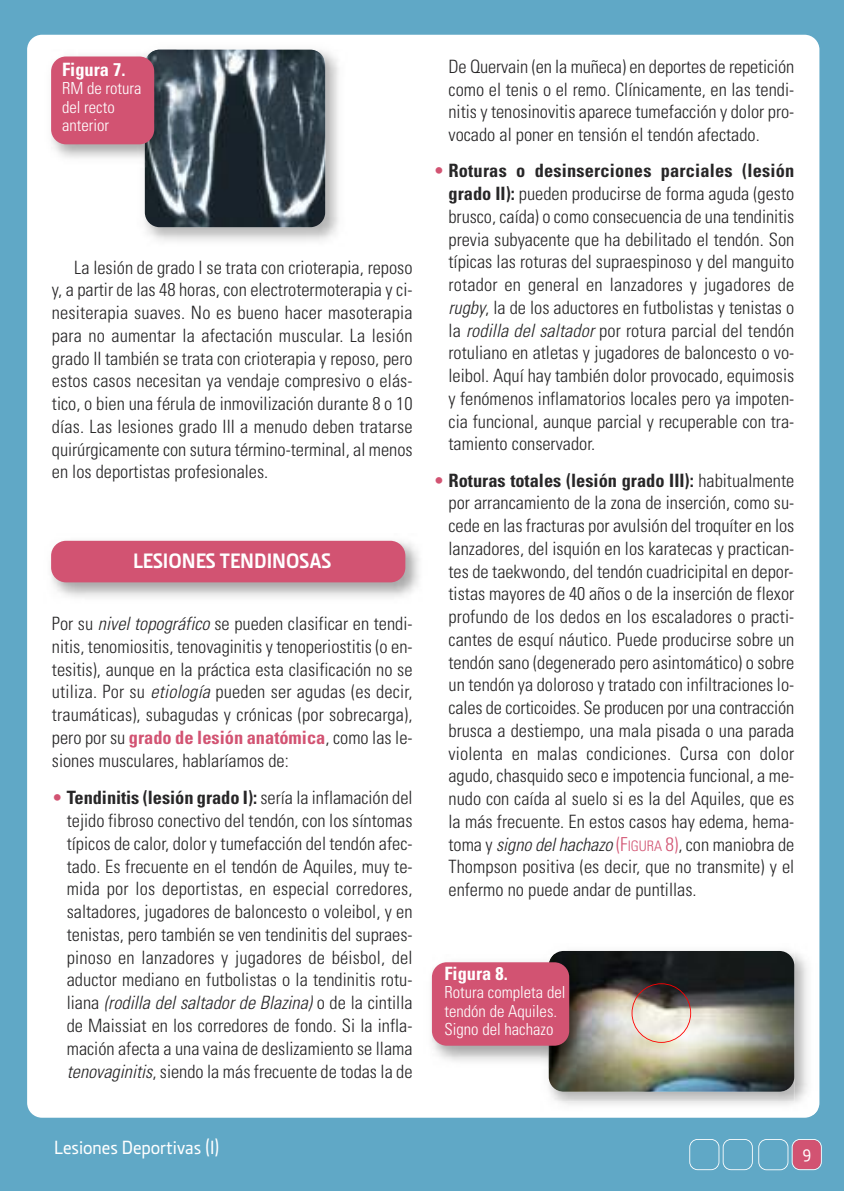
<style>
.page{position:relative;width:844px;height:1191px;background:#fff}
.page>*{position:absolute;margin:0;border:0;box-sizing:border-box;transform-origin:0 0}
.t1{font:700 21px "Section";color:#fff}
.t2{font:500 19.25px "Section";color:#fff}
.t3{font:300 condensed 18.38px/22.8px "Univers LT Std";color:#272627;text-align:justify}
.t4{font:700 condensed 18.38px "Univers LT Std";color:#fff}
.t5{font:500 17.5px "Section";color:#fff}
.t6{font:300 condensed 16.62px/18.4px "Univers LT Std";color:#fff}
.s1{font-style:italic}
.s2{font-weight:700;color:#d25372}
.s3{color:#d25372}
.s4{font-weight:700}
.s5{font-size:19.25px;color:#d25372}
.s6{font-size:14.35px;color:#d25372}
</style>
<div class="page">
<div style="left:0;top:0;width:843px;height:1191px;background:#60a8c6"></div>
<div style="left:27px;top:35px;width:792px;height:1082px;background:#fff;border-radius:15px"></div>
<div style="left:758px;top:1139px;width:30px;height:31px;border:2px solid #fff;border-radius:8px"></div>
<div style="left:722px;top:1139px;width:30px;height:31px;border:2px solid #fff;border-radius:8px"></div>
<div style="left:689px;top:1139px;width:30px;height:31px;border:2px solid #fff;border-radius:8px"></div>
<div style="left:792px;top:1139px;width:28px;height:30px;background:#d25372;border-radius:7px"></div>
<div style="left:791px;top:1139px;width:30px;height:31px;border:2px solid #fff;border-radius:8px"></div>
<img style="left:51px;top:540px;width:368px;height:58px">
<div style="left:51px;top:541px;width:354px;height:41px;background:#d25372;border-radius:15px"></div>
<img style="left:144px;top:49px;width:195px;height:192px">
<img style="left:145px;top:50px;width:180px;height:177px;border-radius:15px">
<img style="left:144px;top:49px;width:33px;height:1px">
<img style="left:51px;top:50px;width:94px;height:117px">
<img style="left:145px;top:50px;width:32px;height:117px">
<div style="left:51px;top:56px;width:103px;height:88px;background:#d25372;border-radius:15px"></div>
<img style="left:559px;top:953px;width:258px;height:161px">
<img style="left:549px;top:950px;width:245px;height:151px">
<img style="left:548px;top:951px;width:246px;height:140px;border-radius:15px">
<img style="left:431px;top:962px;width:117px;height:103px">
<img style="left:548px;top:954px;width:44px;height:114px">
<div style="left:432px;top:962px;width:137px;height:83px;background:#d25372;border-radius:15px"></div>
<div style="left:631px;top:983px;width:60px;height:59px;border:2px solid #f00;border-radius:50%"></div>
<p class="t4" style="left:62px;top:63px;width:65px">Figura 7.</p>
<p class="t6" style="left:62px;top:81px;width:81px">RM de rotura del recto anterior</p>
<p class="t3" style="left:52px;top:257px;width:362px;text-indent:22px">La lesión de grado I se trata con crioterapia, reposo y, a partir de las 48 horas, con electrotermoterapia y ci&shy;nesiterapia suaves. No es bueno hacer masoterapia para no aumentar la afectación muscular. La lesión grado II también se trata con crioterapia y reposo, pero estos casos necesitan ya vendaje compresivo o elás&shy;tico, o bien una férula de inmovilización durante 8 o 10 días. Las lesiones grado III a menudo deben tratarse quirúrgicamente con sutura término-terminal, al menos en los deportistas profesionales.</p>
<p class="t1" style="left:133px;top:552px;width:200px">LESIONES TENDINOSAS</p>
<p class="t3" style="left:52px;top:614px;width:362px">Por su <span class="s1">nivel topográfico</span> se pueden clasificar en tendi&shy;nitis, tenomiositis, tenovaginitis y tenoperiostitis (o en&shy;tesitis), aunque en la práctica esta clasificación no se utiliza. Por su <span class="s1">etiología</span> pueden ser agudas (es decir, traumáticas), subagudas y crónicas (por sobrecarga), pero por su <span class="s2">grado de lesión anatómica</span>, como las le&shy;siones musculares, hablaríamos de:</p>
<p class="t3" style="left:67px;top:788px;width:347px;text-indent:-15px"><span class="s3">•</span> <span class="s4">Tendinitis (lesión grado I):</span> sería la inflamación del tejido fibroso conectivo del tendón, con los síntomas típicos de calor, dolor y tumefacción del tendón afec&shy;tado. Es frecuente en el tendón de Aquiles, muy te&shy;mida por los deportistas, en especial corredores, saltadores, jugadores de baloncesto o voleibol, y en tenistas, pero también se ven tendinitis del supraes&shy;pinoso en lanzadores y jugadores de béisbol, del aductor mediano en futbolistas o la tendinitis rotu&shy;liana <span class="s1">(rodilla del saltador de Blazina)</span> o de la cintilla de Maissiat en los corredores de fondo. Si la infla&shy;mación afecta a una vaina de deslizamiento se llama <span class="s1">tenovaginitis</span>, siendo la más frecuente de todas la de</p>
<p class="t3" style="left:448px;top:57px;width:347px">De Quervain (en la muñeca) en deportes de repetición como el tenis o el remo. Clínicamente, en las tendi&shy;nitis y tenosinovitis aparece tumefacción y dolor pro&shy;vocado al poner en tensión el tendón afectado.</p>
<p class="t3" style="left:448px;top:161px;width:347px;text-indent:-15px"><span class="s3">•</span> <span class="s4">Roturas o desinserciones parciales (lesión grado II):</span> pueden producirse de forma aguda (gesto brusco, caída) o como consecuencia de una tendinitis previa subyacente que ha debilitado el tendón. Son típicas las roturas del supraespinoso y del manguito rotador en general en lanzadores y jugadores de <span class="s1">rugby</span>, la de los aductores en futbolistas y tenistas o la <span class="s1">rodilla del saltador</span> por rotura parcial del tendón rotuliano en atletas y jugadores de baloncesto o vo&shy;leibol. Aquí hay también dolor provocado, equimosis y fenómenos inflamatorios locales pero ya impoten&shy;cia funcional, aunque parcial y recuperable con tra&shy;tamiento conservador.</p>
<p class="t3" style="left:448px;top:470px;width:347px;text-indent:-15px"><span class="s3">•</span> <span class="s4">Roturas totales (lesión grado III):</span> habitualmente por arrancamiento de la zona de inserción, como su&shy;cede en las fracturas por avulsión del troquíter en los lanzadores, del isquión en los karatecas y practican&shy;tes de taekwondo, del tendón cuadricipital en depor&shy;tistas mayores de 40 años o de la inserción de flexor profundo de los dedos en los escaladores o practi&shy;cantes de esquí náutico. Puede producirse sobre un tendón sano (degenerado pero asintomático) o sobre un tendón ya doloroso y tratado con infiltraciones lo&shy;cales de corticoides. Se producen por una contracción brusca a destiempo, una mala pisada o una parada violenta en malas condiciones. Cursa con dolor agudo, chasquido seco e impotencia funcional, a me&shy;nudo con caída al suelo si es la del Aquiles, que es la más frecuente. En estos casos hay edema, hema&shy;toma y <span class="s1">signo del hachazo</span> <span class="s5">(F</span><span class="s6">IGURA</span> <span class="s5">8)</span>, con maniobra de Thompson positiva (es decir, que no transmite) y el enfermo no puede andar de puntillas.</p>
<p class="t4" style="left:444px;top:966px;width:65px">Figura 8.</p>
<p class="t6" style="left:444px;top:984px;width:122px">Rotura completa del tendón de Aquiles.<br>Signo del hachazo</p>
<p class="t2" style="left:54px;top:1139px;width:167px">Lesiones Deportivas (I)</p>
<p class="t5" style="left:802px;top:1145px;width:10px">9</p>
</div>
